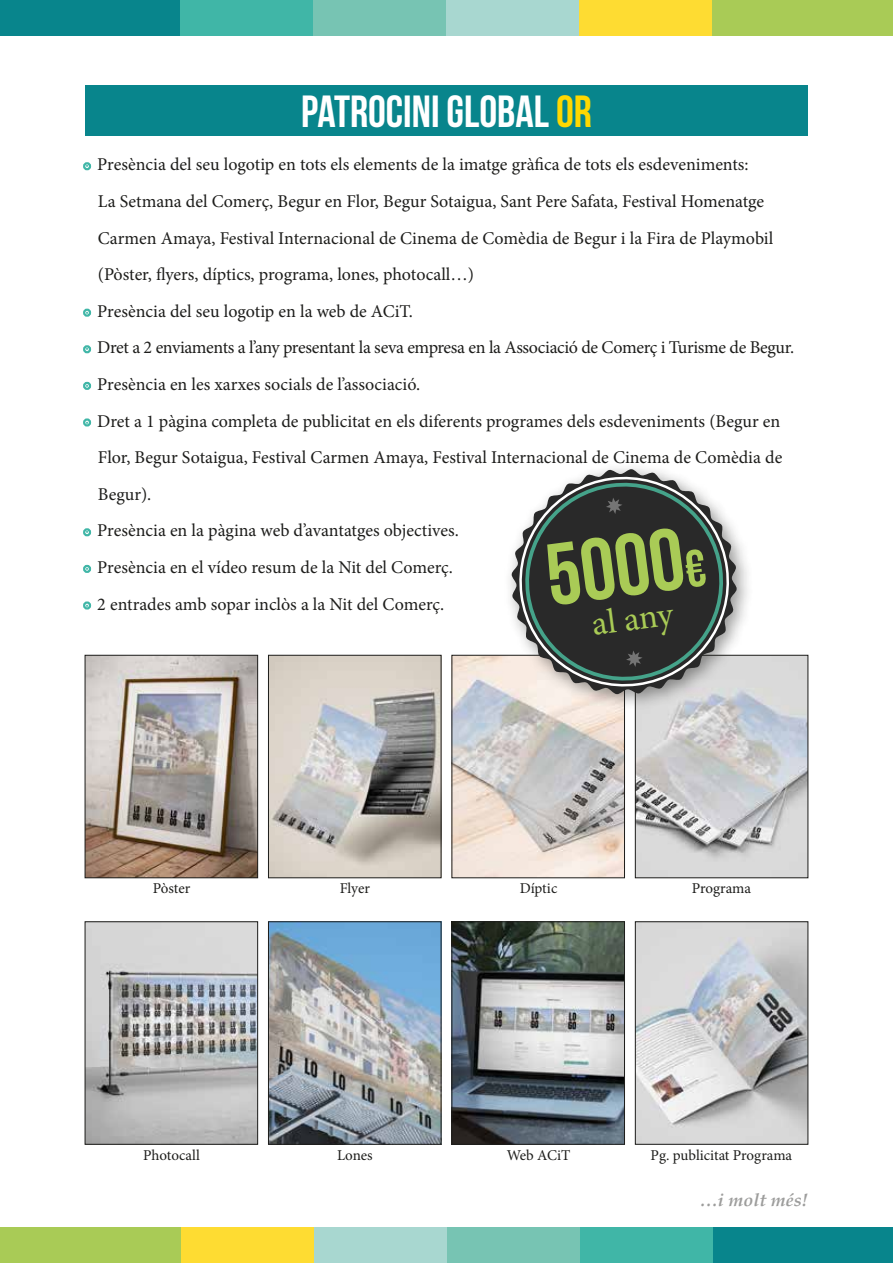
<style>
.page{position:relative;width:893px;height:1263px;background:#fff}
.page>*{position:absolute;margin:0;border:0;box-sizing:border-box;transform-origin:0 0}
.t1{font:700 87.3px "Bebas Neue";color:#a9cb56}
.t2{font:700 45px "Bebas Neue";color:#fff}
.t3{font:34.95px "Minion Pro";color:#a9cb56}
.t4{font:18px "Minion Pro";color:#1d1d1b}
.t5{font:18px "Minion Pro";letter-spacing:-.02em;color:#1d1d1b}
.t6{font:italic 700 18px "Palatino";color:#9d9d9c}
.t7{font:15px "Minion Pro";letter-spacing:-.005em;color:#1d1d1b}
.s1{color:#ffd800}
.s2{color:#40b6a7}
.s3{font-size:52.35px}
</style>
<div class="page">
<div style="left:713px;top:1227px;width:180px;height:36px;background:#08858c"></div>
<div style="left:0;top:0;width:180px;height:36px;background:#08858c"></div>
<div style="left:579px;top:1227px;width:134px;height:36px;background:#40b6a7"></div>
<div style="left:180px;top:0;width:133px;height:36px;background:#40b6a7"></div>
<div style="left:446px;top:1227px;width:134px;height:36px;background:#77c4b3"></div>
<div style="left:313px;top:0;width:134px;height:36px;background:#77c4b3"></div>
<div style="left:313px;top:1227px;width:134px;height:36px;background:#a8d7d0"></div>
<div style="left:446px;top:0;width:134px;height:36px;background:#a8d7d0"></div>
<div style="left:180px;top:1227px;width:133px;height:36px;background:#fedc32"></div>
<div style="left:579px;top:0;width:134px;height:36px;background:#fedc32"></div>
<div style="left:0;top:1227px;width:180px;height:36px;background:#a9cb56"></div>
<div style="left:713px;top:0;width:180px;height:36px;background:#a9cb56"></div>
<div style="left:85px;top:85px;width:723px;height:51px;background:#08858c"></div>
<div style="left:83px;top:162px;width:8px;height:8px;border:6px solid #40b6a7;border-radius:50%"></div>
<div style="left:83px;top:309px;width:8px;height:8px;border:6px solid #40b6a7;border-radius:50%"></div>
<div style="left:83px;top:345px;width:8px;height:8px;border:6px solid #40b6a7;border-radius:50%"></div>
<div style="left:83px;top:382px;width:8px;height:8px;border:6px solid #40b6a7;border-radius:50%"></div>
<div style="left:83px;top:418px;width:8px;height:8px;border:6px solid #40b6a7;border-radius:50%"></div>
<div style="left:83px;top:528px;width:8px;height:8px;border:6px solid #40b6a7;border-radius:50%"></div>
<div style="left:83px;top:565px;width:8px;height:8px;border:6px solid #40b6a7;border-radius:50%"></div>
<div style="left:83px;top:601px;width:8px;height:8px;border:6px solid #40b6a7;border-radius:50%"></div>
<img style="left:87px;top:657px;width:169px;height:219px">
<div style="left:85px;top:655px;width:173px;height:223px;border:1px solid #1d1d1b"></div>
<img style="left:87px;top:923px;width:169px;height:220px">
<div style="left:85px;top:921px;width:173px;height:224px;border:1px solid #1d1d1b"></div>
<img style="left:270px;top:657px;width:169px;height:219px">
<div style="left:268px;top:655px;width:173px;height:223px;border:1px solid #1d1d1b"></div>
<img style="left:270px;top:923px;width:169px;height:220px">
<div style="left:268px;top:921px;width:173px;height:224px;border:1px solid #1d1d1b"></div>
<img style="left:453px;top:657px;width:170px;height:219px">
<div style="left:451px;top:655px;width:174px;height:223px;border:1px solid #1d1d1b"></div>
<img style="left:453px;top:923px;width:170px;height:220px">
<div style="left:451px;top:921px;width:174px;height:224px;border:1px solid #1d1d1b"></div>
<img style="left:637px;top:657px;width:169px;height:219px">
<div style="left:635px;top:655px;width:173px;height:223px;border:1px solid #1d1d1b"></div>
<img style="left:637px;top:923px;width:169px;height:220px">
<div style="left:635px;top:921px;width:173px;height:224px;border:1px solid #1d1d1b"></div>
<div style="left:503px;top:460px;width:252px;height:252px;background:#1d1d1b;opacity:.45"></div>
<svg style="left:511px;top:469px;width:226px;height:225px"></svg>
<svg style="left:513px;top:470px;width:223px;height:223px"></svg>
<svg style="left:519px;top:476px;width:210px;height:211px;background:#515553"></svg>
<h2 class="t2" style="left:301px;top:87px;width:292px">PATROCINI GLOBAL <span class="s1">OR</span></h2>
<p class="t4" style="left:85px;top:153px;width:665px"><span class="s2">·</span> Presència del seu logotip en tots els elements de la imatge gràfica de tots els esdeveniments:</p>
<p class="t4" style="left:98px;top:189px;width:668px">La Setmana del Comerç, Begur en Flor, Begur Sotaigua, Sant Pere Safata, Festival Homenatge</p>
<p class="t4" style="left:98px;top:226px;width:677px">Carmen Amaya, Festival Internacional de Cinema de Comèdia de Begur i la Fira de Playmobil</p>
<p class="t4" style="left:98px;top:262px;width:378px">(Pòster, flyers, díptics, programa, lones, photocall…)</p>
<p class="t4" style="left:85px;top:299px;width:330px"><span class="s2">·</span> Presència del seu logotip en la web de ACiT.</p>
<p class="t5" style="left:85px;top:336px;width:711px"><span class="s2">·</span> Dret a 2 enviaments a l’any presentant la seva empresa en la Associació de Comerç i Turisme de Begur.</p>
<p class="t4" style="left:85px;top:372px;width:337px"><span class="s2">·</span> Presència en les xarxes socials de l’associació.</p>
<p class="t4" style="left:85px;top:409px;width:697px"><span class="s2">·</span> Dret a 1 pàgina completa de publicitat en els diferents programes dels esdeveniments (Begur en</p>
<p class="t4" style="left:98px;top:445px;width:686px">Flor, Begur Sotaigua, Festival Carmen Amaya, Festival Internacional de Cinema de Comèdia de</p>
<p class="t4" style="left:98px;top:482px;width:55px">Begur).</p>
<p class="t4" style="left:85px;top:519px;width:375px"><span class="s2">·</span> Presència en la pàgina web d’avantatges objectives.</p>
<p class="t4" style="left:85px;top:555px;width:369px"><span class="s2">·</span> Presència en el vídeo resum de la Nit del Comerç.</p>
<p class="t4" style="left:85px;top:592px;width:361px"><span class="s2">·</span> 2 entrades amb sopar inclòs a la Nit del Comerç.</p>
<h1 class="t1" style="left:540px;top:529px;width:161px;rotate:-8deg">5000<span class="s3">€</span></h1>
<h3 class="t3" style="left:589px;top:601px;width:83px;rotate:-7deg">al any</h3>
<p class="t7" style="left:153px;top:878px;width:39px">Pòster</p>
<p class="t7" style="left:143px;top:1145px;width:58px">Photocall</p>
<p class="t7" style="left:340px;top:878px;width:32px">Flyer</p>
<p class="t7" style="left:337px;top:1145px;width:37px">Lones</p>
<p class="t7" style="left:520px;top:878px;width:39px">Díptic</p>
<p class="t7" style="left:692px;top:878px;width:61px">Programa</p>
<p class="t7" style="left:507px;top:1145px;width:65px">Web ACiT</p>
<p class="t7" style="left:651px;top:1145px;width:143px">Pg. publicitat Programa</p>
<p class="t6" style="left:700px;top:1190px;width:109px">…i molt més!</p>
</div>
